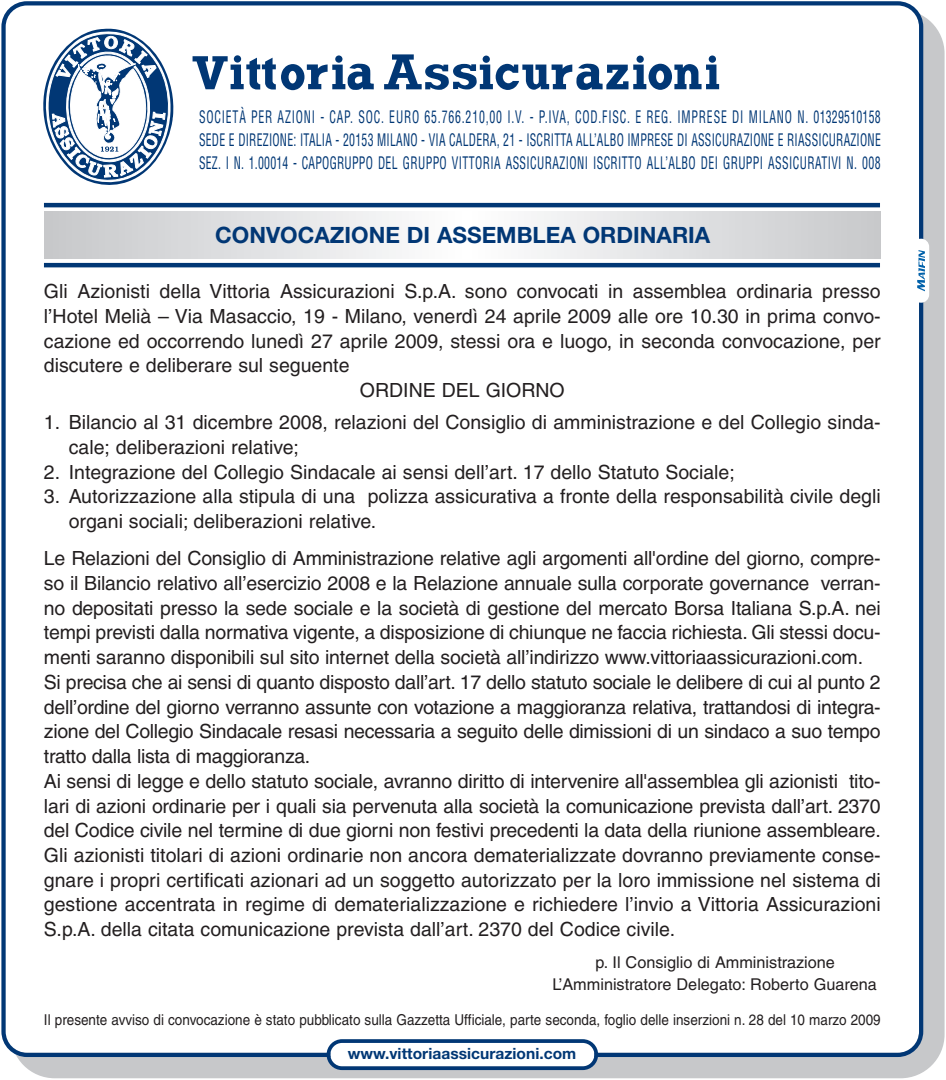
<style>
.page{position:relative;width:946px;height:1080px;background:#fff}
.page>*{position:absolute;margin:0;border:0;box-sizing:border-box;transform-origin:0 0}
.t1{font:700 22.5px "Helvetica Neue";color:#013775}
.t2{font:19.5px/24.8px "Helvetica";letter-spacing:-.01em;color:#231f20}
.t3{font:condensed 16.75px/23px "Helvetica";letter-spacing:.035em;color:#013775;text-align:justify;scale:.7 1}
.t4{font:16.25px/22.2px "Helvetica";color:#231f20;text-align:center}
.t5{font:700 15.5px "Helvetica Neue";letter-spacing:.005em;color:#013775}
.t6{font:15px "Helvetica";color:#231f20;scale:.9 1}
</style>
<div class="page">
<div style="left:11px;top:10px;width:933px;height:1068px;background:#c7c8ca;border-radius:44px"></div>
<div style="left:1px;top:1px;width:922px;height:1056px;background:#fff"></div>
<svg style="left:326px;top:1039px;width:272px;height:31px;background:#becbdb"></svg>
<svg style="left:187px;top:24px;width:187px;height:134px;background:#e3e9f0"></svg>
<svg style="left:384px;top:54px;width:335px;height:36px;background:#95abc5"></svg>
<div style="left:482px;top:56px;width:8px;height:7px;background:#013775;border-radius:50%"></div>
<div style="left:335px;top:55px;width:7px;height:8px;background:#013775;border-radius:50%"></div>
<svg style="left:43px;top:29px;width:132px;height:156px;background:#adbed2"></svg>
<svg style="left:45px;top:212px;width:835px;height:46px"></svg>
<hr style="left:44px;top:203px;width:835px;height:4px;background:#013775">
<hr style="left:44px;top:263px;width:835px;height:4px;background:#013775">
<div style="left:912px;top:239px;width:17px;height:64px;background:#fff;border-radius:8px"></div>
<svg style="left:917px;top:250px;width:7px;height:41px"></svg>
<p class="t3" style="left:199px;top:107px;width:975px">SOCIETÀ PER AZIONI - CAP. SOC. EURO 65.766.210,00 I.V. - P.IVA, COD.FISC. E REG. IMPRESE DI MILANO N. 01329510158<br>SEDE E DIREZIONE: ITALIA - 20153 MILANO - VIA CALDERA, 21 - ISCRITTA ALL’ALBO IMPRESE DI ASSICURAZIONE E RIASSICURAZIONE SEZ. I N. 1.00014 - CAPOGRUPPO DEL GRUPPO VITTORIA ASSICURAZIONI ISCRITTO ALL’ALBO DEI GRUPPI ASSICURATIVI N. 008</p>
<p class="t1" style="left:215px;top:227px;width:496px">CONVOCAZIONE DI ASSEMBLEA ORDINARIA</p>
<p class="t2" style="left:44px;top:281px;width:838px">Gli Azionisti della Vittoria Assicurazioni S.p.A. sono convocati in assemblea ordinaria presso</p>
<p class="t2" style="left:44px;top:306px;width:838px">l’Hotel Melià – Via Masaccio, 19 - Milano, venerdì 24 aprile 2009 alle ore 10.30 in prima convo-</p>
<p class="t2" style="left:44px;top:330px;width:838px">cazione ed occorrendo lunedì 27 aprile 2009, stessi ora e luogo, in seconda convocazione, per</p>
<p class="t2" style="left:44px;top:355px;width:307px">discutere e deliberare sul seguente</p>
<p class="t2" style="left:360px;top:380px;width:206px">ORDINE DEL GIORNO</p>
<p class="t2" style="left:69px;top:412px;width:813px;text-indent:-25px">1. Bilancio al 31 dicembre 2008, relazioni del Consiglio di amministrazione e del Collegio sinda&shy;cale; deliberazioni relative;</p>
<p class="t2" style="left:44px;top:461px;width:692px">2. Integrazione del Collegio Sindacale ai sensi dell’art. 17 dello Statuto Sociale;</p>
<p class="t2" style="left:69px;top:486px;width:813px;text-indent:-25px">3. Autorizzazione alla stipula di una polizza assicurativa a fronte della responsabilità civile degli organi sociali; deliberazioni relative.</p>
<p class="t2" style="left:44px;top:548px;width:838px">Le Relazioni del Consiglio di Amministrazione relative agli argomenti all'ordine del giorno, compre&shy;so il Bilancio relativo all’esercizio 2008 e la Relazione annuale sulla corporate governance verran&shy;no depositati presso la sede sociale e la società di gestione del mercato Borsa Italiana S.p.A. nei tempi previsti dalla normativa vigente, a disposizione di chiunque ne faccia richiesta. Gli stessi docu&shy;menti saranno disponibili sul sito internet della società all’indirizzo www.vittoriaassicurazioni.com.<br>Si precisa che ai sensi di quanto disposto dall’art. 17 dello statuto sociale le delibere di cui al punto 2 dell’ordine del giorno verranno assunte con votazione a maggioranza relativa, trattandosi di integra&shy;zione del Collegio Sindacale resasi necessaria a seguito delle dimissioni di un sindaco a suo tempo tratto dalla lista di maggioranza.<br>Ai sensi di legge e dello statuto sociale, avranno diritto di intervenire all'assemblea gli azionisti tito&shy;lari di azioni ordinarie per i quali sia pervenuta alla società la comunicazione prevista dall’art. 2370 del Codice civile nel termine di due giorni non festivi precedenti la data della riunione assembleare.<br>Gli azionisti titolari di azioni ordinarie non ancora dematerializzate dovranno previamente conse&shy;gnare i propri certificati azionari ad un soggetto autorizzato per la loro immissione nel sistema di gestione accentrata in regime di dematerializzazione e richiedere l’invio a Vittoria Assicurazioni S.p.A. della citata comunicazione prevista dall’art. 2370 del Codice civile.</p>
<p class="t4" style="left:552px;top:953px;width:326px">p. Il Consiglio di Amministrazione<br>L’Amministratore Delegato: Roberto Guarena</p>
<p class="t6" style="left:44px;top:1014px;width:931px">Il presente avviso di convocazione è stato pubblicato sulla Gazzetta Ufficiale, parte seconda, foglio delle inserzioni n. 28 del 10 marzo 2009</p>
<p class="t5" style="left:348px;top:1048px;width:230px">www.vittoriaassicurazioni.com</p>
</div>
